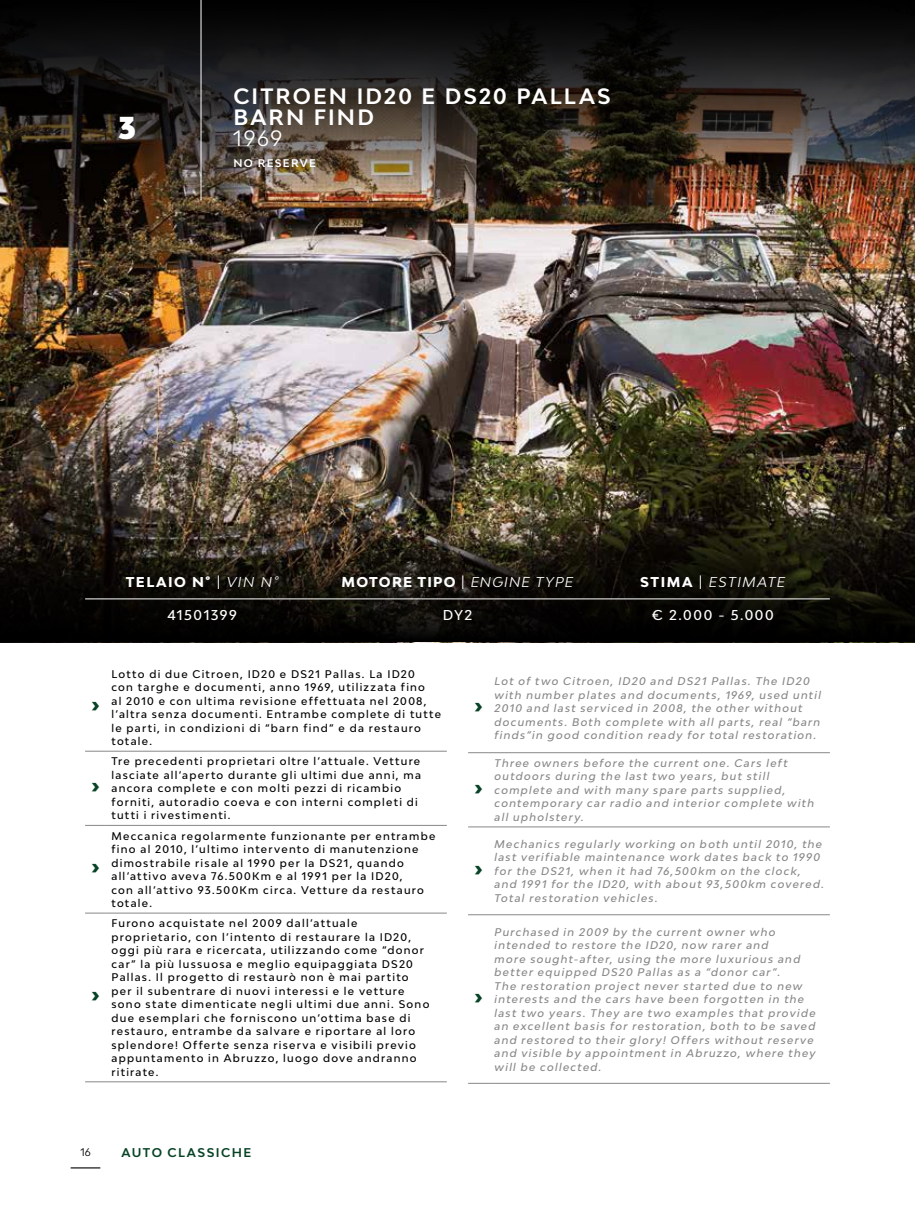
<style>
.page{position:relative;width:915px;height:1212px;background:#fff}
.page>*{position:absolute;margin:0;border:0;box-sizing:border-box;transform-origin:0 0}
.t1{font:900 30px "Bw Modelica";color:#fff}
.t2{font:700 21px/21px "Bw Modelica";letter-spacing:.1em;color:#fff}
.t3{font:21px "Bw Modelica";color:#fff}
.t4{font:900 18px "Bw Modelica";color:#074326}
.t5{font:800 13.5px "Bw Modelica";letter-spacing:.09em;color:#fff}
.t6{font:500 13.5px "Bw Modelica";letter-spacing:.11em;color:#fff}
.t7{font:italic 13.5px "Bw Modelica";letter-spacing:.105em;color:#fff}
.t8{font:700 12px "Bw Modelica";letter-spacing:.12em;color:#074326}
.t9{font:500 10.5px/13.5px "Bw Modelica";letter-spacing:.12em;color:#000}
.t10{font:italic 500 10.5px/13.5px "Bw Modelica";letter-spacing:.12em;color:#878787}
.t11{font:700 10.5px "Bw Modelica";letter-spacing:.125em;color:#fff}
.t12{font:10.5px "Bw Modelica";color:#000}
.s1{font-weight:400}
.s2{font-weight:400;font-style:italic}
.s3{font-weight:800;font-style:normal}
.s4{font-style:normal}
</style>
<div class="page">
<img style="left:0;top:200px;width:914px;height:315px">
<svg style="left:0;top:515px;width:914px;height:127px;background:#1a170f"></svg>
<img style="left:0;top:0;width:914px;height:200px">
<hr style="left:200px;top:0;width:1px;height:200px;background:#fff">
<svg style="left:85px;top:751px;width:21px;height:1px"></svg>
<hr style="left:106px;top:751px;width:340px;height:1px;background:#878787">
<svg style="left:85px;top:1081px;width:21px;height:1px"></svg>
<hr style="left:106px;top:1081px;width:340px;height:1px;background:#878787">
<svg style="left:85px;top:825px;width:21px;height:1px"></svg>
<hr style="left:106px;top:825px;width:340px;height:1px;background:#878787">
<svg style="left:85px;top:913px;width:21px;height:1px"></svg>
<hr style="left:106px;top:913px;width:340px;height:1px;background:#878787">
<svg style="left:468px;top:752px;width:20px;height:1px"></svg>
<hr style="left:488px;top:752px;width:341px;height:1px;background:#878787">
<svg style="left:468px;top:827px;width:20px;height:1px"></svg>
<hr style="left:488px;top:827px;width:341px;height:1px;background:#878787">
<svg style="left:468px;top:914px;width:20px;height:1px"></svg>
<hr style="left:488px;top:914px;width:341px;height:1px;background:#878787">
<svg style="left:468px;top:1083px;width:20px;height:1px"></svg>
<hr style="left:488px;top:1083px;width:341px;height:1px;background:#878787">
<hr style="left:85px;top:599px;width:744px;height:1px;background:#fff">
<svg style="left:71px;top:1167px;width:29px;height:1px"></svg>
<h1 class="t1" style="left:118px;top:108px;width:19px">3</h1>
<h2 class="t2" style="left:233px;top:85px;width:379px">CITROEN ID20 E DS20 PALLAS<br>BARN FIND</h2>
<h2 class="t3" style="left:233px;top:125px;width:50px">1969</h2>
<p class="t11" style="left:233px;top:157px;width:84px">NO RESERVE</p>
<p class="t5" style="left:126px;top:574px;width:154px">TELAIO N° <span class="s1">|</span> <span class="s2">VIN N°</span></p>
<p class="t5" style="left:341px;top:574px;width:233px">MOTORE TIPO <span class="s1">|</span> <span class="s2">ENGINE TYPE</span></p>
<p class="t7" style="left:640px;top:574px;width:147px"><span class="s3">STIMA</span> <span class="s4">|</span> ESTIMATE</p>
<p class="t6" style="left:167px;top:606px;width:71px">41501399</p>
<p class="t6" style="left:442px;top:606px;width:31px">DY2</p>
<p class="t6" style="left:651px;top:606px;width:123px">€ 2.000 - 5.000</p>
<h3 class="t4" style="left:91px;top:693px;width:10px">›</h3>
<p class="t9" style="left:111px;top:667px;width:331px">Lotto di due Citroen, ID20 e DS21 Pallas. La ID20<br>con targhe e documenti, anno 1969, utilizzata fino<br>al 2010 e con ultima revisione effettuata nel 2008, l’altra senza documenti. Entrambe complete di tutte le parti, in condizioni di “barn find” e da restauro totale.</p>
<h3 class="t4" style="left:474px;top:694px;width:10px">›</h3>
<p class="t10" style="left:494px;top:674px;width:328px">Lot of two Citroen, ID20 and DS21 Pallas. The ID20 with number plates and documents, 1969, used until 2010 and last serviced in 2008, the other without documents. Both complete with all parts, real “barn finds”in good condition ready for total restoration.</p>
<h3 class="t4" style="left:91px;top:774px;width:10px">›</h3>
<p class="t9" style="left:111px;top:754px;width:311px">Tre precedenti proprietari oltre l’attuale. Vetture lasciate all’aperto durante gli ultimi due anni, ma ancora complete e con molti pezzi di ricambio forniti, autoradio coeva e con interni completi di tutti i rivestimenti.</p>
<h3 class="t4" style="left:474px;top:775px;width:10px">›</h3>
<p class="t10" style="left:494px;top:756px;width:321px">Three owners before the current one. Cars left outdoors during the last two years, but still complete and with many spare parts supplied, contemporary car radio and interior complete with all upholstery.</p>
<h3 class="t4" style="left:91px;top:855px;width:10px">›</h3>
<p class="t9" style="left:111px;top:829px;width:325px">Meccanica regolarmente funzionante per entrambe fino al 2010, l’ultimo intervento di manutenzione dimostrabile risale al 1990 per la DS21, quando all’attivo aveva 76.500Km e al 1991 per la ID20,<br>con all’attivo 93.500Km circa. Vetture da restauro totale.</p>
<h3 class="t4" style="left:474px;top:856px;width:10px">›</h3>
<p class="t10" style="left:494px;top:837px;width:331px">Mechanics regularly working on both until 2010, the last verifiable maintenance work dates back to 1990 for the DS21, when it had 76,500km on the clock, and 1991 for the ID20, with about 93,500km covered.<br>Total restoration vehicles.</p>
<h3 class="t4" style="left:91px;top:983px;width:10px">›</h3>
<p class="t9" style="left:111px;top:916px;width:319px">Furono acquistate nel 2009 dall’attuale proprietario, con l’intento di restaurare la ID20, oggi più rara e ricercata, utilizzando come “donor car” la più lussuosa e meglio equipaggiata DS20<br>Pallas. Il progetto di restaurò non è mai partito per il subentrare di nuovi interessi e le vetture sono state dimenticate negli ultimi due anni. Sono due esemplari che forniscono un’ottima base di restauro, entrambe da salvare e riportare al loro splendore! Offerte senza riserva e visibili previo appuntamento in Abruzzo, luogo dove andranno ritirate.</p>
<h3 class="t4" style="left:474px;top:985px;width:10px">›</h3>
<p class="t10" style="left:494px;top:925px;width:322px">Purchased in 2009 by the current owner who intended to restore the ID20, now rarer and<br>more sought-after, using the more luxurious and better equipped DS20 Pallas as a “donor car”.<br>The restoration project never started due to new interests and the cars have been forgotten in the last two years. They are two examples that provide an excellent basis for restoration, both to be saved and restored to their glory! Offers without reserve and visible by appointment in Abruzzo, where they will be collected.</p>
<p class="t12" style="left:80px;top:1146px;width:12px">16</p>
<p class="t8" style="left:121px;top:1144px;width:131px">AUTO CLASSICHE</p>
</div>
